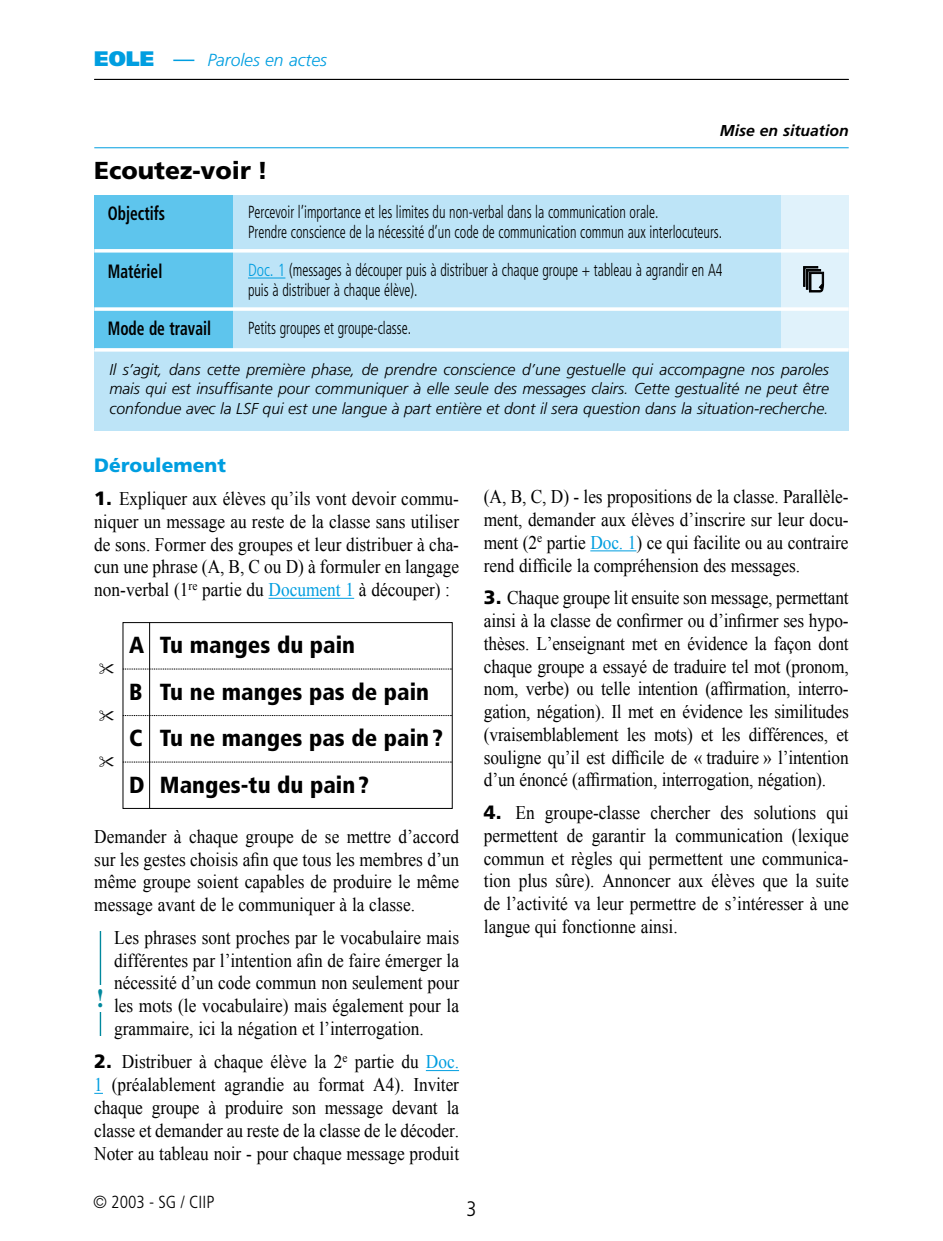
<style>
.page{position:relative;width:943px;height:1241px;background:#fff}
.page>*{position:absolute;margin:0;border:0;box-sizing:border-box;transform-origin:0 0}
.t1{font:700 25.9px "Times";color:#00889d;scale:.9 1}
.t2{font:900 24.5px "Frutiger";color:#000}
.t3{font:900 condensed 23.28px/46.6px "Frutiger";color:#000}
.t4{font:900 condensed 21.7px "Frutiger";color:#000}
.t5{font:300 condensed 21px "Frutiger";color:#000}
.t6{font:19.25px/22.8px "Times New Roman";color:#000;text-align:justify;scale:.9 1}
.t7{font:700 condensed 19.25px "Frutiger";color:#000;scale:.8 1}
.t8{font:900 19.25px "Frutiger";color:#009ee0}
.t9{font:300 condensed 17.5px/19.2px "Frutiger";color:#000;scale:.8 1}
.t10{font:italic 300 17.5px "Frutiger";color:#009ee0}
.t11{font:300 condensed 17.5px "Frutiger";color:#000}
.t12{font:italic 300 15.75px/19.2px "Frutiger";letter-spacing:-.005em;color:#000;text-align:justify}
.t13{font:italic 700 15.75px "Frutiger";color:#000}
.t14{font:900 condensed 10.85px "Frutiger";color:#000}
.t15{font:italic condensed 9.45px "Frutiger";color:#000}
.t16{font:900 condensed 9.45px "Frutiger";color:#000}
.s1{font-weight:900;font-style:normal;font-size:21px}
.s2{font-weight:400;font-style:normal;font-size:21px}
.s3{color:#009ee0}
.s4{font-family:"Frutiger";font-weight:900}
</style>
<div class="page">
<div style="left:94px;top:195px;width:754px;height:235px;background:#bde4f7"></div>
<div style="left:780px;top:195px;width:68px;height:155px;background:#e0f2fb"></div>
<hr style="left:94px;top:79px;width:754px;height:1px;background:#000">
<hr style="left:268px;top:597px;width:86px;height:1px;background:#009ee0">
<hr style="left:426px;top:1069px;width:33px;height:1px;background:#009ee0">
<div style="left:123px;top:622px;width:329px;height:186px;border:1px solid #000"></div>
<svg style="left:123px;top:668px;width:329px;height:1px"></svg>
<svg style="left:123px;top:715px;width:329px;height:1px"></svg>
<svg style="left:123px;top:761px;width:329px;height:1px"></svg>
<hr style="left:149px;top:622px;width:1px;height:186px;background:#000">
<svg style="left:99px;top:931px;width:3px;height:104px"></svg>
<hr style="left:100px;top:931px;width:1px;height:104px;background:#00889d">
<div style="left:96px;top:985px;width:9px;height:26px;background:#fff"></div>
<div style="left:94px;top:195px;width:139px;height:154px;background:#5ec5ed"></div>
<hr style="left:94px;top:249px;width:754px;height:3px;background:#fff">
<svg style="left:94px;top:307px;width:754px;height:4px;background:#f4fafd"></svg>
<hr style="left:94px;top:348px;width:754px;height:3px;background:#fff">
<hr style="left:248px;top:277px;width:37px;height:1px;background:#009ee0">
<hr style="left:94px;top:147px;width:754px;height:1px;background:#009ee0">
<svg style="left:803px;top:266px;width:20px;height:26px"></svg>
<hr style="left:590px;top:550px;width:46px;height:1px;background:#009ee0">
<p class="t10" style="left:94px;top:50px;width:234px"><span class="s1">EOLE</span> <span class="s2">—</span> Paroles en actes</p>
<p class="t2" style="left:94px;top:155px;width:175px">Ecoutez-voir !</p>
<p class="t13" style="left:720px;top:121px;width:130px">Mise en situation</p>
<p class="t7" style="left:108px;top:202px;width:73px">Objectifs</p>
<p class="t7" style="left:108px;top:259px;width:70px">Matériel</p>
<p class="t9" style="left:248px;top:203px;width:594px">Percevoir l’importance et les limites du non-verbal dans la communication orale.<br>Prendre conscience de la nécessité d’un code de communication commun aux interlocuteurs.</p>
<p class="t9" style="left:248px;top:261px;width:594px"><span class="s3">Doc. 1</span> (messages à découper puis à distribuer à chaque groupe + tableau à agrandir en A4 puis à distribuer à chaque élève).</p>
<p class="t9" style="left:248px;top:318px;width:205px">Petits groupes et groupe-classe.</p>
<p class="t12" style="left:109px;top:360px;width:721px">Il s’agit, dans cette première phase, de prendre conscience d’une gestuelle qui accompagne nos paroles mais qui est insuffisante pour communiquer à elle seule des messages clairs. Cette gestualité ne peut être confondue avec la LSF qui est une langue à part entière et dont il sera question dans la situation-recherche.</p>
<p class="t7" style="left:108px;top:317px;width:131px">Mode de travail</p>
<p class="t8" style="left:94px;top:454px;width:133px">Déroulement</p>
<p class="t6" style="left:94px;top:487px;width:407px"><span class="s4">1.</span> Expliquer aux élèves qu’ils vont devoir commu&shy;niquer un message au reste de la classe sans utiliser de sons. Former des groupes et leur distribuer à cha&shy;cun une phrase (A, B, C ou D) à formuler en langage non-verbal (1<sup>re</sup> partie du <span class="s3">Document 1</span> à découper) :</p>
<p class="t16" style="left:123px;top:580px;width:40px">1<sup>re</sup> partie</p>
<p class="t3" style="left:129px;top:622px;width:315px">A Tu manges du pain<br>B Tu ne manges pas de pain<br>C Tu ne manges pas de pain?<br>D Manges-tu du pain?</p>
<p class="t16" style="left:123px;top:828px;width:40px">2e partie</p>
<p class="t15" style="left:123px;top:850px;width:213px">A agrandirau formatA4,puisàdistribueràchaqueélève.</p>
<p class="t14" style="left:155px;top:870px;width:102px">Ce qui a rendu facile</p>
<p class="t14" style="left:314px;top:870px;width:113px">Ce qui a rendu difficile</p>
<p class="t14" style="left:162px;top:883px;width:88px">la compréhension</p>
<p class="t14" style="left:327px;top:883px;width:88px">la compréhension</p>
<p class="t6" style="left:94px;top:824px;width:407px">Demander à chaque groupe de se mettre d’accord sur les gestes choisis afin que tous les membres d’un même groupe soient capables de produire le même message avant de le communiquer à la classe.</p>
<p class="t6" style="left:114px;top:925px;width:385px">Les phrases sont proches par le vocabulaire mais différentes par l’intention afin de faire émerger la nécessité d’un code commun non seulement pour les mots (le vocabulaire) mais également pour la grammaire, ici la négation et l’interrogation.</p>
<h1 class="t1" style="left:96px;top:982px;width:10px">!</h1>
<p class="t6" style="left:94px;top:1050px;width:407px"><span class="s4">2.</span> Distribuer à chaque élève la 2<sup>e</sup> partie du <span class="s3">Doc.<br>1</span> (préalablement agrandie au format A4). Inviter chaque groupe à produire son message devant la classe et demander au reste de la classe de le décoder.<br>Noter au tableau noir - pour chaque message produit</p>
<p class="t6" style="left:484px;top:485px;width:407px">(A, B, C, D) - les propositions de la classe. Parallèle&shy;ment, demander aux élèves d’inscrire sur leur docu&shy;ment (2<sup>e</sup> partie <span class="s3">Doc. 1</span>) ce qui facilite ou au contraire rend difficile la compréhension des messages.</p>
<p class="t6" style="left:484px;top:586px;width:407px"><span class="s4">3.</span> Chaque groupe lit ensuite son message, permettant ainsi à la classe de confirmer ou d’infirmer ses hypo&shy;thèses. L’enseignant met en évidence la façon dont chaque groupe a essayé de traduire tel mot (pronom, nom, verbe) ou telle intention (affirmation, interro&shy;gation, négation). Il met en évidence les similitudes (vraisemblablement les mots) et les différences, et souligne qu’il est difficile de « traduire » l’intention d’un énoncé (affirmation, interrogation, négation).</p>
<p class="t6" style="left:484px;top:800px;width:407px"><span class="s4">4.</span> En groupe-classe chercher des solutions qui permettent de garantir la communication (lexique commun et règles qui permettent une communica&shy;tion plus sûre). Annoncer aux élèves que la suite de l’activité va leur permettre de s’intéresser à une langue qui fonctionne ainsi.</p>
<p class="t4" style="left:473px;top:530px;width:24px">16</p>
<p class="t11" style="left:93px;top:1191px;width:123px">© 2003 - SG / CIIP</p>
<p class="t5" style="left:466px;top:1196px;width:12px">3</p>
</div>
